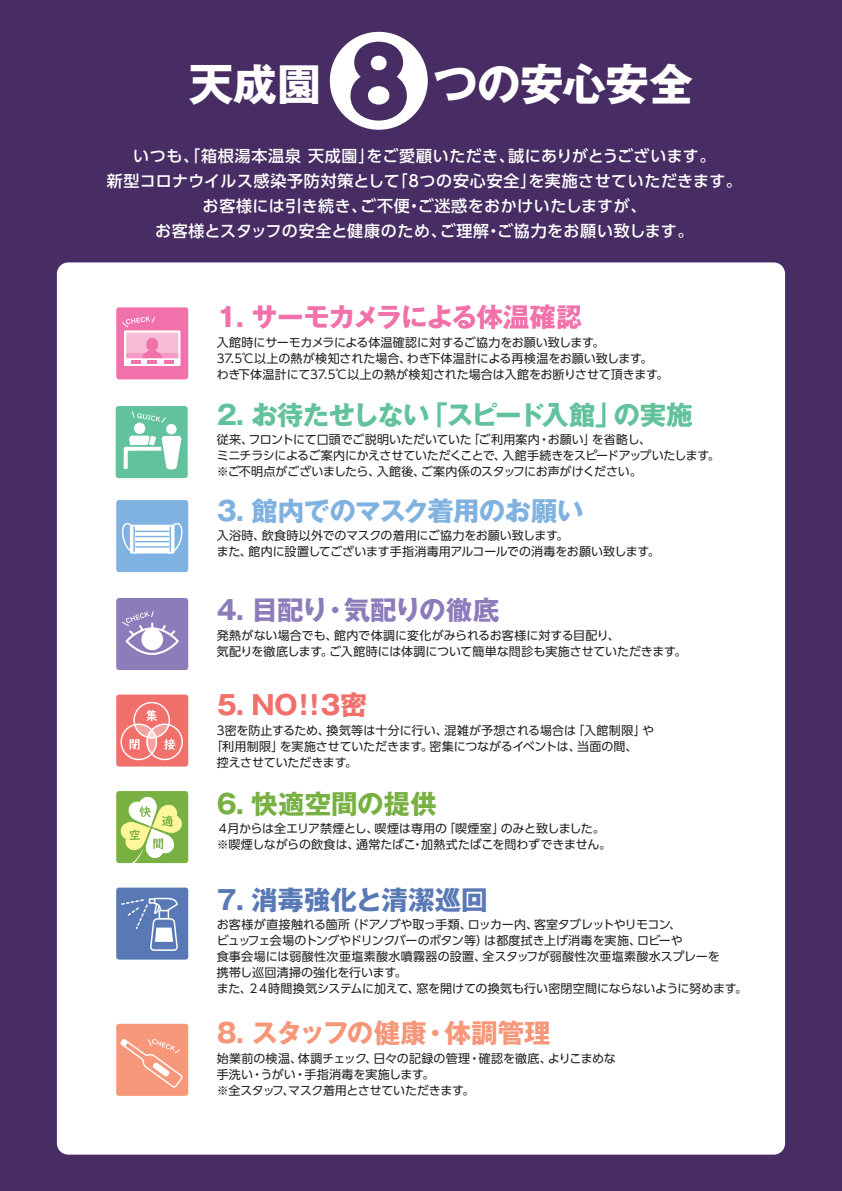
<style>
.page{position:relative;width:842px;height:1191px;background:#fff}
.page>*{position:absolute;margin:0;border:0;box-sizing:border-box;transform-origin:0 0}
.t1{font:800 94px "UD Shin Go Pro";color:#472d63}
.t2{font:700 43.9px "Gothic MB101 Pro";letter-spacing:-.015em;color:#fff}
.t3{font:700 26.5px "Gothic MB101 Pro";letter-spacing:-.04em;color:#61c29c}
.t4{font:700 26.5px "Gothic MB101 Pro";letter-spacing:-.04em;color:#f171ab}
.t5{font:700 26.5px "Gothic MB101 Pro";letter-spacing:-.03em;color:#7fb2e0}
.t6{font:700 26.5px "Gothic MB101 Pro";letter-spacing:-.005em;color:#f6977a}
.t7{font:700 26.5px "Gothic MB101 Pro";letter-spacing:-.035em;color:#8c7dba}
.t8{font:700 26.5px "Gothic MB101 Pro";letter-spacing:-.01em;color:#5879b5}
.t9{font:700 26.5px "Gothic MB101 Pro";color:#78b042}
.t10{font:700 26.5px "Gothic MB101 Pro";color:#f2706c}
.t11{font:500 16px/25px "UD Shin Go Pro";letter-spacing:.035em;color:#fff;text-align:center}
.t12{font:12px/16px "UD Shin Go Pro";letter-spacing:-.01em;color:#231f20}
</style>
<div class="page">
<div style="left:0;top:0;width:842px;height:1190px;background:#472d63"></div>
<div style="left:57px;top:262px;width:728px;height:892px;background:#fff;border-radius:11px"></div>
<div style="left:330px;top:32px;width:98px;height:98px;background:#fff;border-radius:50%"></div>
<div style="left:116px;top:887px;width:72px;height:72px;background:#5879b5;border-radius:3px"></div>
<svg style="left:121px;top:897px;width:57px;height:54px"></svg>
<div style="left:116px;top:307px;width:72px;height:72px;background:#f171ab;border-radius:3px"></div>
<div style="left:116px;top:694px;width:72px;height:72px;background:#f2706c;border-radius:3px"></div>
<div style="left:133px;top:702px;width:37px;height:36px;border:1px solid #fff;border-radius:50%"></div>
<div style="left:120px;top:723px;width:37px;height:37px;border:1px solid #fff;border-radius:50%"></div>
<div style="left:146px;top:723px;width:37px;height:37px;border:1px solid #fff;border-radius:50%"></div>
<svg style="left:130px;top:710px;width:45px;height:44px"></svg>
<div style="left:116px;top:1023px;width:72px;height:72px;background:#f6977a;border-radius:3px"></div>
<svg style="left:120px;top:1039px;width:63px;height:49px"></svg>
<div style="left:116px;top:791px;width:72px;height:72px;background:#78b042;border-radius:3px"></div>
<svg style="left:119px;top:796px;width:64px;height:68px"></svg>
<div style="left:116px;top:598px;width:72px;height:72px;background:#8c7dba;border-radius:3px"></div>
<svg style="left:122px;top:611px;width:57px;height:44px"></svg>
<div style="left:141px;top:628px;width:22px;height:22px;background:#fff;border-radius:50%"></div>
<svg style="left:122px;top:316px;width:58px;height:50px"></svg>
<div style="left:116px;top:406px;width:72px;height:72px;background:#61c29c;border-radius:3px"></div>
<svg style="left:124px;top:411px;width:57px;height:59px"></svg>
<div style="left:116px;top:500px;width:72px;height:72px;background:#7fb2e0;border-radius:3px"></div>
<svg style="left:122px;top:522px;width:16px;height:32px"></svg>
<svg style="left:131px;top:525px;width:43px;height:28px"></svg>
<div style="left:130px;top:525px;width:45px;height:28px;border:1px solid #fff"></div>
<hr style="left:133px;top:527px;width:2px;height:24px;background:#7fb2e0">
<svg style="left:167px;top:523px;width:16px;height:31px"></svg>
<hr style="left:136px;top:530px;width:33px;height:2px;background:#7fb2e0">
<hr style="left:136px;top:536px;width:33px;height:1px;background:#7fb2e0">
<hr style="left:136px;top:541px;width:33px;height:1px;background:#7fb2e0">
<hr style="left:136px;top:546px;width:33px;height:1px;background:#7fb2e0">
<h1 class="t1" style="left:348px;top:7px;width:64px">8</h1>
<h2 class="t2" style="left:189px;top:48px;width:133px">天成園</h2>
<h2 class="t2" style="left:433px;top:48px;width:261px">つの安心安全</h2>
<h3 class="t11" style="left:107px;top:143px;width:637px">いつも、「箱根湯本温泉 天成園」をご愛顧いただき、誠にありがとうございます。<br>新型コロナウイルス感染予防対策として「８つの安心安全」を実施させていただきます。お客様には引き続き、ご不便・ご迷惑をおかけいたしますが、<br>お客様とスタッフの安全と健康のため、ご理解・ご協力をお願い致します。</h3>
<h3 class="t4" style="left:217px;top:295px;width:367px">1．サーモカメラによる体温確認</h3>
<p class="t12" style="left:217px;top:334px;width:453px">入館時にサーモカメラによる体温確認に対するご協力をお願い致します。<br>37.5℃以上の熱が検知された場合、わき下体温計による再検温をお願い致します。<br>わき下体温計にて37.5℃以上の熱が検知された場合は入館をお断りさせて頂きます。</p>
<h3 class="t3" style="left:217px;top:392px;width:477px">2．お待たせしない「スピード入館」の実施</h3>
<p class="t12" style="left:217px;top:431px;width:504px">従来、フロントにて口頭でご説明いただいていた「ご利用案内・お願い」を省略し、<br>ミニチラシによるご案内にかえさせていただくことで、入館手続きをスピードアップいたします。※ご不明点がございましたら、入館後、ご案内係のスタッフにお声がけください。</p>
<h3 class="t5" style="left:217px;top:488px;width:368px">3．館内でのマスク着用のお願い</h3>
<p class="t12" style="left:217px;top:527px;width:444px">入浴時、飲食時以外でのマスクの着用にご協力をお願い致します。<br>また、館内に設置してございます手指消毒用アルコールでの消毒をお願い致します。</p>
<h3 class="t7" style="left:217px;top:588px;width:284px">4．目配り・気配りの徹底</h3>
<p class="t12" style="left:217px;top:626px;width:471px">発熱がない場合でも、館内で体調に変化がみられるお客様に対する目配り、<br>気配りを徹底します。ご入館時には体調について簡単な問診も実施させていただきます。</p>
<h3 class="t10" style="left:217px;top:683px;width:152px">5．NO！！3密</h3>
<p class="t12" style="left:217px;top:722px;width:439px">3密を防止するため、換気等は十分に行い、混雑が予想される場合は「入館制限」や</p>
<p class="t12" style="left:211px;top:738px;width:428px">「利用制限」を実施させていただきます。密集につながるイベントは、当面の間、</p>
<p class="t12" style="left:217px;top:754px;width:142px">控えさせていただきます。</p>
<h3 class="t9" style="left:217px;top:781px;width:222px">6．快適空間の提供</h3>
<p class="t12" style="left:217px;top:820px;width:396px">４月からは全エリア禁煙とし、喫煙は専用の「喫煙室」のみと致しました。※喫煙しながらの飲食は、通常たばこ・加熱式たばこを問わずできません。</p>
<h3 class="t8" style="left:217px;top:877px;width:272px">7．消毒強化と清潔巡回</h3>
<p class="t12" style="left:217px;top:916px;width:532px">お客様が直接触れる箇所（ドアノブや取っ手類、ロッカー内、客室タブレットやリモコン、<br>ビュッフェ会場のトングやドリンクバーのボタン等）は都度拭き上げ消毒を実施、ロビーや<br>食事会場には弱酸性次亜塩素酸水噴霧器の設置、全スタッフが弱酸性次亜塩素酸水スプレーを<br>携帯し巡回清掃の強化を行います。<br>また、２４時間換気システムに加えて、窓を開けての換気も行い密閉空間にならないように努めます。</p>
<h3 class="t6" style="left:217px;top:1011px;width:335px">8．スタッフの健康・体調管理</h3>
<p class="t12" style="left:217px;top:1050px;width:401px">始業前の検温、体調チェック、日々の記録の管理・確認を徹底、よりこまめな手洗い・うがい・手指消毒を実施します。<br>※全スタッフ、マスク着用とさせていただきます。</p>
</div>
